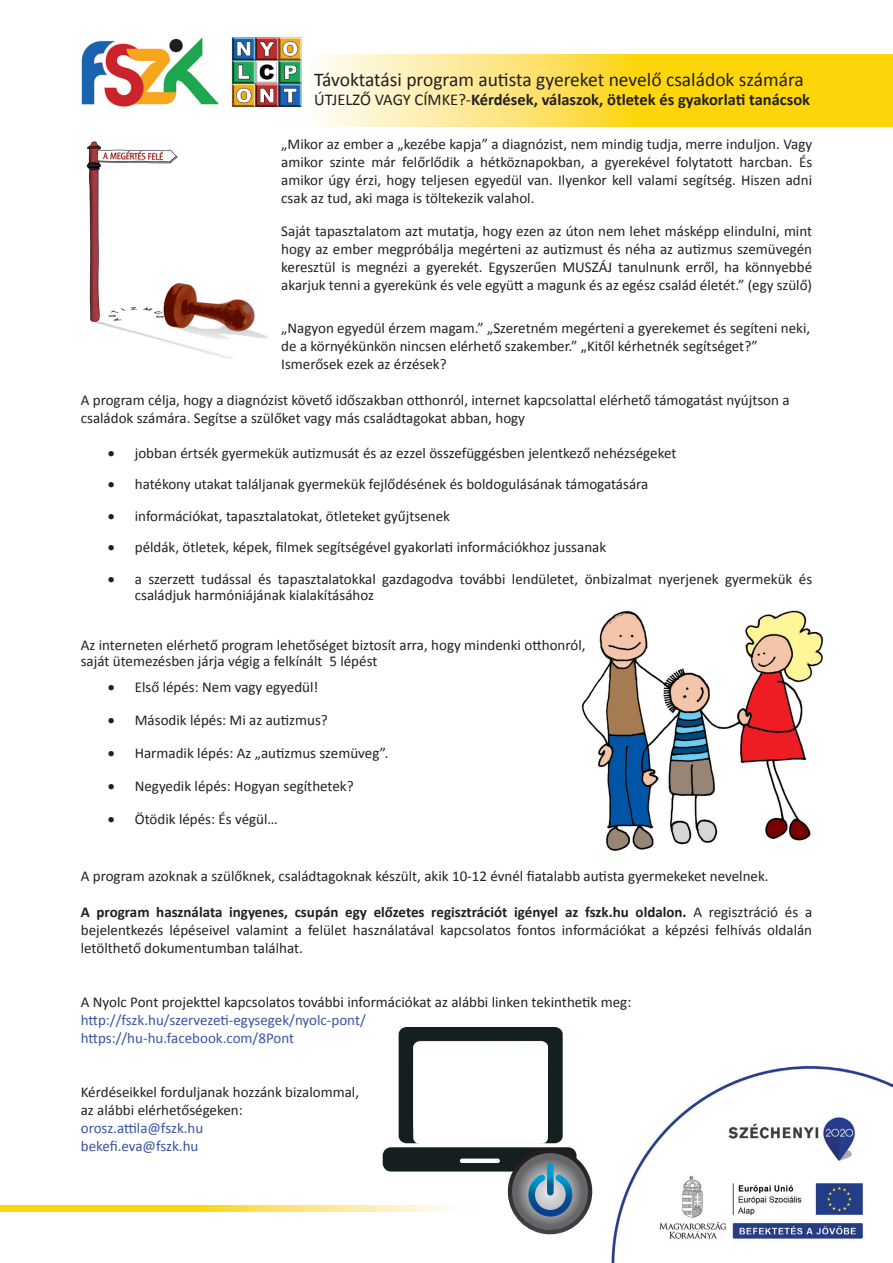
<style>
.page{position:relative;width:893px;height:1263px;background:#fff}
.page>*{position:absolute;margin:0;border:0;box-sizing:border-box;transform-origin:0 0}
.t1{font:19.5px "Calibri";color:#231f20}
.t2{font:700 16.5px "Calibri";color:#231f20}
.t3{font:15px/18px "Calibri";color:#231f20}
.t4{font:15px/18px "Calibri";color:#3853a3}
.s1{font-weight:400}
.s2{font-weight:700}
</style>
<div class="page">
<svg style="left:319px;top:55px;width:574px;height:72px;background:#fce051"></svg>
<svg style="left:0;top:1205px;width:384px;height:7px;background:#fcdc3b"></svg>
<img style="left:592px;top:1065px;width:301px;height:198px">
<img style="left:231px;top:37px;width:71px;height:71px">
<img style="left:81px;top:37px;width:138px;height:70px">
<img style="left:86px;top:141px;width:182px;height:217px">
<img style="left:581px;top:610px;width:242px;height:247px">
<div style="left:383px;top:1147px;width:193px;height:24px;background:#161f1f;border-radius:8px"></div>
<svg style="left:399px;top:1027px;width:164px;height:116px"></svg>
<svg style="left:384px;top:1149px;width:208px;height:85px"></svg>
<svg style="left:547px;top:1163px;width:7px;height:32px"></svg>
<h1 class="t1" style="left:314px;top:67px;width:491px">Távoktatási program autista gyereket nevelő családok számára</h1>
<p class="t2" style="left:314px;top:89px;width:498px"><span class="s1">ÚTJELZŐ VAGY CÍMKE?-</span>Kérdések, válaszok, ötletek és gyakorlati tanácsok</p>
<p class="t3" style="left:281px;top:135px;width:532px;text-align:justify">„Mikor az ember a „kezébe kap ja” a diagnózist, nem mindig tudja, merre induljon. Vagy amikor szin te már felőrlődik a hétköznapokban, a gyerekével folytatott harcban. És amikor úgy érzi, hogy teljesen egyedül van. Ilyenkor kell valami se gítség. Hiszen adni csak az tud, aki maga is töltekezik valahol.</p>
<p class="t3" style="left:281px;top:222px;width:532px;text-align:justify">Saját tapasztalatom azt mutatja, hogy ezen az úton nem lehet másképp elindulni, mint hogy az ember megpróbálja megérteni az autizmust és néha az autizmus szemüvegén keresztül is megnézi a gyerekét. Egyszerűen MUSZÁJ tanulnunk erről, ha könnyebbé akarjuk tenni a gyerekünk és vele együtt a magunk és az egész család életét.” (egy szülő)</p>
<p class="t3" style="left:281px;top:319px;width:530px">„Nagyon egyedül érzem magam.” „Szeretném megérteni a gyerekemet és segíteni neki, de a környékünkön nincsen elérhető szakember.” „Kitől kérhetnék segítséget?”<br>Ismerősek ezek az érzések?</p>
<p class="t3" style="left:81px;top:391px;width:710px">A program célja, hogy a diagnózist követő időszakban otthonról, internet kapcsolattal elérhető támogatást nyújtson a családok számára. Segítse a szülőket vagy más családtagokat abban, hogy</p>
<p class="t3" style="left:108px;top:444px;width:570px">• jobban értsék gyermekük autizmusát és az ezzel összefüggésben jelentkező nehézségeket</p>
<p class="t3" style="left:108px;top:475px;width:542px">• hatékony utakat találjanak gyermekük fejlődésének és boldogulásának támogatására</p>
<p class="t3" style="left:108px;top:507px;width:344px">• információkat, tapasztalatokat, ötleteket gyűjtsenek</p>
<p class="t3" style="left:108px;top:538px;width:500px">• példák, ötletek, képek, filmek segítségével gyakorlati információkhoz jussanak</p>
<p class="t3" style="left:135px;top:571px;width:679px;line-height:16.5px;text-indent:-27px">• a szerzett tudással és tapasztalatokkal gazdagodva további lendületet, önbizalmat nyerjenek gyermekük és családjuk harmóniájának kialakításához</p>
<p class="t3" style="left:81px;top:637px;width:506px;line-height:16.5px">Az interneten elérhető program lehetőséget biztosít arra, hogy mindenki otthonról, saját ütemezésben járja végig a felkínált 5 lépést</p>
<p class="t3" style="left:108px;top:678px;width:212px">• Első lépés: Nem vagy egyedül!</p>
<p class="t3" style="left:108px;top:711px;width:222px">• Második lépés: Mi az autizmus?</p>
<p class="t3" style="left:108px;top:744px;width:282px">• Harmadik lépés: Az „autizmus szemüveg”.</p>
<p class="t3" style="left:108px;top:777px;width:247px">• Negyedik lépés: Hogyan segíthetek?</p>
<p class="t3" style="left:108px;top:810px;width:172px">• Ötödik lépés: És végül…</p>
<p class="t3" style="left:81px;top:867px;width:689px">A program azoknak a szülőknek, családtagoknak készült, akik 10-12 évnél fiatalabb autista gyermekeket nevelnek.</p>
<p class="t3" style="left:81px;top:903px;width:733px;text-align:justify"><span class="s2">A program használata ingyenes, csupán egy előzetes regisztrációt igényel az fszk.hu oldalon.</span> A regisztráció és a bejelentkezés lépéseivel valamint a felület használatával kapcsolatos fontos információkat a képzési felhívás oldalán letölthető dokumentumban találhat.</p>
<p class="t3" style="left:81px;top:993px;width:552px">A Nyolc Pont projekttel kapcsolatos további információkat az alábbi linken tekinthetik meg:</p>
<p class="t4" style="left:81px;top:1011px;width:287px">http://fszk.hu/szervezeti-egysegek/nyolc-pont/ https://hu-hu.facebook.com/8Pont</p>
<p class="t3" style="left:81px;top:1083px;width:280px">Kérdéseikkel forduljanak hozzánk bizalommal, az alábbi elérhetőségeken:</p>
<p class="t4" style="left:81px;top:1119px;width:124px">orosz.attila@fszk.hu bekefi.eva@fszk.hu</p>
</div>
